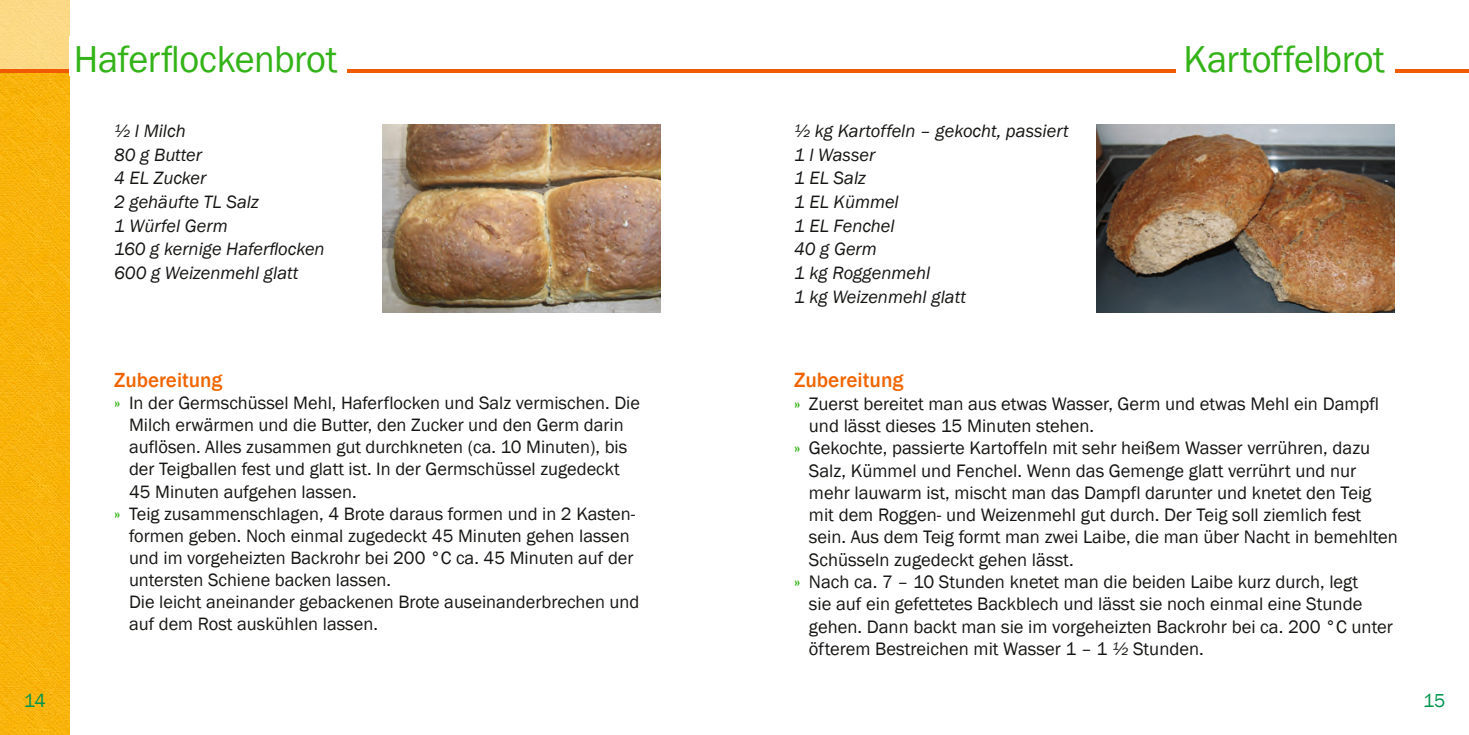
<style>
.page{position:relative;width:1469px;height:735px;background:#fff}
.page>*{position:absolute;margin:0;border:0;box-sizing:border-box;transform-origin:0 0}
.Abschnittsüberschrift{font:38.5px "Franklin Gothic";letter-spacing:-.01em;color:#33b318}
.t1{font:500 21.18px "Franklin Gothic";color:#f06500}
.t2{font:500 21px "Franklin Gothic";color:#f06500}
.t3{font:19.25px "Franklin Gothic";color:#00954d}
.Tipps{font:18.55px/22.2px "Franklin Gothic";color:#151513}
.Tipps-2{font:18.38px/22.1px "Franklin Gothic";color:#151513}
.t4{font:italic 18.38px "Franklin Gothic";color:#151513}
.s1{font-weight:600;color:#33b318}
.s2{font-weight:600;font-size:18.38px;color:#33b318}
.s3{font-style:italic}
</style>
<div class="page">
<img style="left:0;top:0;width:69px;height:734px">
<hr style="left:0;top:69px;width:734px;height:4px;background:#f05a00">
<hr style="left:734px;top:69px;width:734px;height:4px;background:#f05a00">
<div style="left:69px;top:36px;width:278px;height:40px;background:#fff"></div>
<img style="left:382px;top:124px;width:278px;height:189px">
<div style="left:1176px;top:36px;width:218px;height:40px;background:#fff"></div>
<img style="left:1096px;top:124px;width:298px;height:189px">
<p class="Abschnittsüberschrift" style="left:74px;top:35px;width:265px">Haferflockenbrot</p>
<p class="t4" style="left:114px;top:119px;width:73px">½ l Milch</p>
<p class="t4" style="left:114px;top:143px;width:89px">80 g Butter</p>
<p class="t4" style="left:114px;top:167px;width:94px">4 EL Zucker</p>
<p class="t4" style="left:114px;top:190px;width:146px">2 gehäufte TL Salz</p>
<p class="t4" style="left:114px;top:214px;width:115px">1 Würfel Germ</p>
<p class="t4" style="left:114px;top:237px;width:212px">160 g kernige Haferflocken</p>
<p class="t4" style="left:114px;top:261px;width:186px">600 g Weizenmehl glatt</p>
<p class="t3" style="left:24px;top:688px;width:23px">14</p>
<p class="t2" style="left:114px;top:367px;width:110px">Zubereitung</p>
<p class="Tipps-2" style="left:129px;top:392px;width:512px;text-indent:-15px"><span class="s1">»</span> In der Germschüssel Mehl, Haferflocken und Salz vermischen. Die Milch erwärmen und die Butter, den Zucker und den Germ darin auflösen. Alles zusammen gut durchkneten (ca. 10 Minuten), bis der Teigballen fest und glatt ist. In der Germschüssel zugedeckt 45 Minuten aufgehen lassen.</p>
<p class="Tipps-2" style="left:129px;top:502px;width:508px;text-indent:-15px"><span class="s1">»</span> Teig zusammenschlagen, 4 Brote daraus formen und in 2 Kasten&shy;formen geben. Noch einmal zugedeckt 45 Minuten gehen lassen und im vorgeheizten Backrohr bei 200 °C ca. 45 Minuten auf der untersten Schiene backen lassen.</p>
<p class="Tipps-2" style="left:129px;top:591px;width:512px">Die leicht aneinander gebackenen Brote auseinanderbrechen und auf dem Rost auskühlen lassen.</p>
<p class="t4" style="left:794px;top:119px;width:276px">½ kg Kartoffeln – gekocht, passiert</p>
<p class="t4" style="left:794px;top:143px;width:83px">1 l Wasser</p>
<p class="t4" style="left:794px;top:167px;width:73px">1 EL Salz</p>
<p class="t4" style="left:794px;top:190px;width:106px">1 EL Kümmel</p>
<p class="t4" style="left:794px;top:214px;width:102px">1 EL Fenchel</p>
<p class="t4" style="left:794px;top:237px;width:84px">40 g Germ</p>
<p class="t4" style="left:794px;top:261px;width:138px">1 kg Roggenmehl</p>
<p class="t4" style="left:794px;top:285px;width:173px">1 kg Weizenmehl glatt</p>
<p class="Abschnittsüberschrift" style="left:1183px;top:35px;width:203px">Kartoffelbrot</p>
<p class="t1" style="left:794px;top:367px;width:111px">Zubereitung</p>
<p class="Tipps" style="left:809px;top:392px;width:572px;text-indent:-15px"><span class="s1">»</span> Zuerst bereitet man aus etwas Wasser, Germ und etwas Mehl ein Dampfl und lässt dieses 15 Minuten stehen.</p>
<p class="Tipps" style="left:809px;top:437px;width:590px;text-indent:-15px"><span class="s2">»</span> Gekochte, passierte Kartoffeln mit sehr heißem Wasser verrühren, dazu Salz, Kümmel und Fenchel. Wenn das Gemenge glatt verrührt und nur mehr lauwarm ist, mischt man das Dampfl darunter und knetet den Teig mit dem Roggen- und Weizenmehl gut durch. Der Teig soll ziemlich fest sein. Aus dem Teig formt man zwei Laibe, die man über Nacht in bemehlten Schüsseln zugedeckt gehen lässt.</p>
<p class="Tipps" style="left:809px;top:570px;width:585px;text-indent:-15px"><span class="s2">»</span> Nach ca. 7 – 10 Stunden knetet man die beiden Laibe kurz durch, legt<br>sie auf ein gefettetes Backblech und lässt sie noch einmal eine Stunde gehen. Dann backt man sie im vorgeheizten Backrohr bei ca. 200 °C unter öfterem Bestreichen mit Wasser 1 – 1 <span class="s3">½</span> Stunden.</p>
<p class="t3" style="left:1422px;top:688px;width:24px">15</p>
</div>
